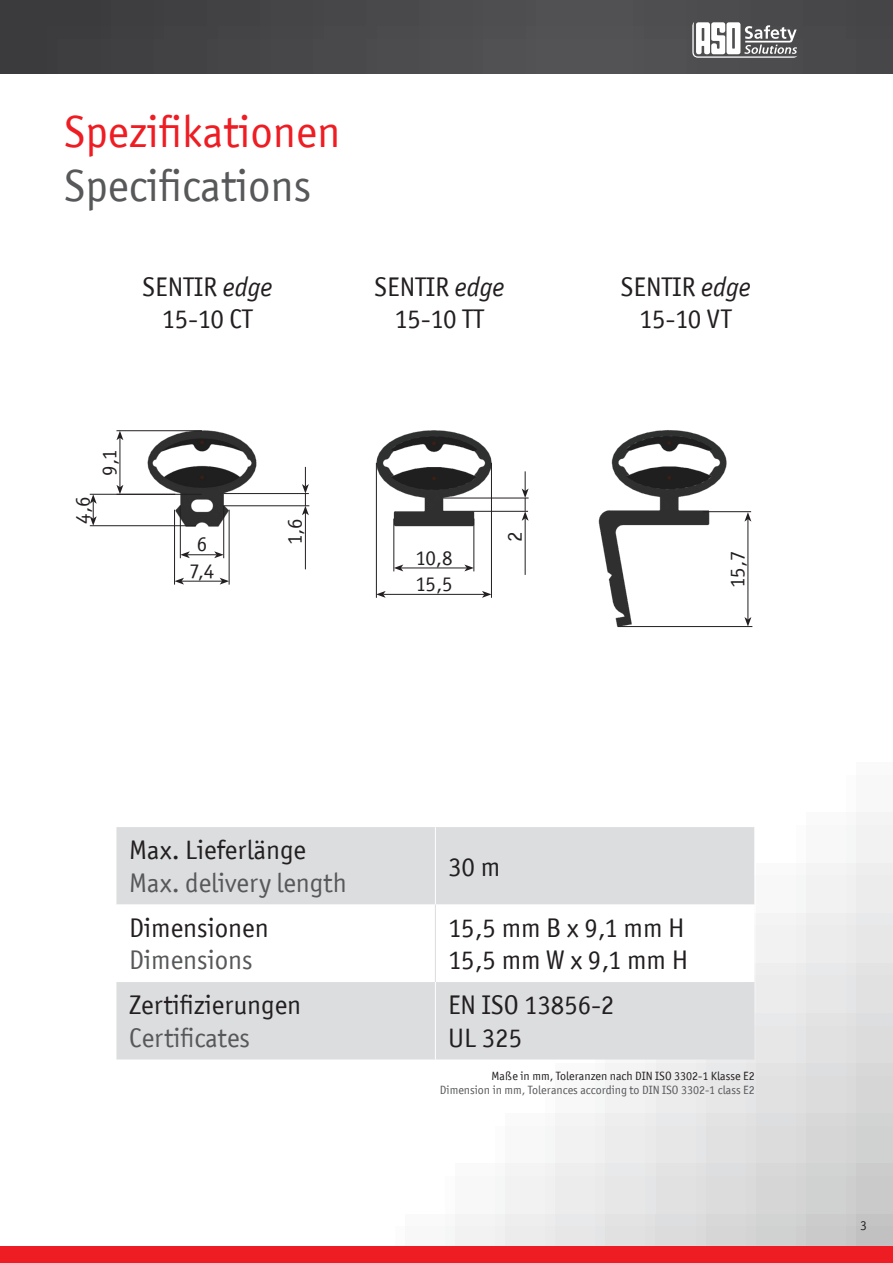
<style>
.page{position:relative;width:893px;height:1263px;background:#fff}
.page>*{position:absolute;margin:0;border:0;box-sizing:border-box;transform-origin:0 0}
.t1{font:45px "Officina San ITC";color:#ee1d23}
.t2{font:45px "Officina San ITC";color:#57585a}
.t3{font:27px "Officina San ITC";color:#231f20}
.t4{font:27px "Officina San ITC";color:#57585a}
.t5{font:21px "Officina San ITC";color:#231f20}
.t6{font:13.5px "Officina San ITC";color:#231f20}
.t7{font:12px "Officina San ITC";color:#57585a}
.t8{font:12px "Officina San ITC";color:#231f20}
.s1{font-style:italic}
</style>
<div class="page">
<div style="left:745px;top:824px;width:50px;height:51px;background:#f3f4f4"></div>
<div style="left:855px;top:1213px;width:38px;height:50px;background:#c2c1c1"></div>
<div style="left:805px;top:1213px;width:50px;height:50px;background:#cacaca"></div>
<div style="left:755px;top:1213px;width:50px;height:50px;background:#d0d1d1"></div>
<div style="left:705px;top:1213px;width:50px;height:50px;background:#d6d6d7"></div>
<div style="left:655px;top:1213px;width:50px;height:50px;background:#dcdcdd"></div>
<div style="left:605px;top:1213px;width:50px;height:50px;background:#e1e1e2"></div>
<div style="left:555px;top:1213px;width:50px;height:50px;background:#e7e7e8"></div>
<div style="left:505px;top:1213px;width:50px;height:50px;background:#ececed"></div>
<div style="left:454px;top:1213px;width:51px;height:50px;background:#f2f2f3"></div>
<div style="left:404px;top:1213px;width:50px;height:50px;background:#f8f8f8"></div>
<div style="left:856px;top:1163px;width:37px;height:50px;background:#cacaca"></div>
<div style="left:805px;top:1163px;width:51px;height:50px;background:#d0d1d1"></div>
<div style="left:755px;top:1163px;width:50px;height:50px;background:#d6d6d7"></div>
<div style="left:705px;top:1163px;width:50px;height:50px;background:#dcdcdd"></div>
<div style="left:655px;top:1163px;width:50px;height:50px;background:#e1e1e2"></div>
<div style="left:605px;top:1163px;width:50px;height:50px;background:#e7e7e8"></div>
<div style="left:555px;top:1163px;width:50px;height:50px;background:#ececed"></div>
<div style="left:505px;top:1163px;width:50px;height:50px;background:#f2f2f3"></div>
<div style="left:455px;top:1163px;width:50px;height:50px;background:#f8f8f8"></div>
<div style="left:856px;top:1113px;width:37px;height:50px;background:#d0d1d1"></div>
<div style="left:805px;top:1113px;width:51px;height:50px;background:#d6d6d7"></div>
<div style="left:755px;top:1113px;width:50px;height:50px;background:#dcdcdd"></div>
<div style="left:705px;top:1113px;width:50px;height:50px;background:#e1e1e2"></div>
<div style="left:655px;top:1113px;width:50px;height:50px;background:#e7e7e8"></div>
<div style="left:605px;top:1113px;width:50px;height:50px;background:#ececed"></div>
<div style="left:555px;top:1113px;width:50px;height:50px;background:#f2f2f3"></div>
<div style="left:505px;top:1113px;width:50px;height:50px;background:#f8f8f8"></div>
<div style="left:856px;top:1063px;width:37px;height:50px;background:#d6d6d7"></div>
<div style="left:805px;top:1063px;width:51px;height:50px;background:#dcdcdd"></div>
<div style="left:755px;top:1063px;width:50px;height:50px;background:#e1e1e2"></div>
<div style="left:705px;top:1063px;width:50px;height:50px;background:#e7e7e8"></div>
<div style="left:655px;top:1063px;width:50px;height:50px;background:#ececed"></div>
<div style="left:605px;top:1063px;width:50px;height:50px;background:#f2f2f3"></div>
<div style="left:555px;top:1063px;width:50px;height:50px;background:#f8f8f8"></div>
<div style="left:856px;top:1012px;width:37px;height:51px;background:#dcdcdd"></div>
<div style="left:805px;top:1012px;width:51px;height:51px;background:#e1e1e2"></div>
<div style="left:755px;top:1012px;width:50px;height:51px;background:#e7e7e8"></div>
<div style="left:705px;top:1012px;width:50px;height:51px;background:#ececed"></div>
<div style="left:655px;top:1012px;width:50px;height:51px;background:#f2f2f3"></div>
<div style="left:605px;top:1012px;width:50px;height:51px;background:linear-gradient(to right,#f9f9f9,#f6f7f7)"></div>
<div style="left:555px;top:1012px;width:50px;height:51px;background:linear-gradient(to right,#fff,#fdfdfd)"></div>
<div style="left:856px;top:962px;width:37px;height:50px;background:#e1e1e2"></div>
<div style="left:805px;top:962px;width:51px;height:50px;background:#e7e7e8"></div>
<div style="left:755px;top:962px;width:50px;height:50px;background:#ececed"></div>
<svg style="left:754px;top:975px;width:1px;height:37px"></svg>
<div style="left:856px;top:912px;width:37px;height:50px;background:#e7e7e8"></div>
<div style="left:805px;top:912px;width:51px;height:50px;background:#ececed"></div>
<div style="left:755px;top:912px;width:50px;height:50px;background:#f2f2f3"></div>
<div style="left:705px;top:912px;width:50px;height:50px;background:#f8f8f8"></div>
<div style="left:856px;top:862px;width:37px;height:50px;background:#ececed"></div>
<div style="left:805px;top:862px;width:51px;height:50px;background:#f2f2f3"></div>
<div style="left:755px;top:862px;width:50px;height:50px;background:#f8f8f8"></div>
<div style="left:705px;top:862px;width:50px;height:50px;background:#f1f2f2"></div>
<div style="left:856px;top:812px;width:37px;height:50px;background:#f2f2f3"></div>
<div style="left:805px;top:812px;width:51px;height:50px;background:#f8f8f8"></div>
<div style="left:755px;top:812px;width:50px;height:50px;background:#fff"></div>
<div style="left:856px;top:762px;width:37px;height:50px;background:#f8f8f8"></div>
<div style="left:0;top:0;width:893px;height:74px;background:linear-gradient(to right,#403f41,#515153)"></div>
<svg style="left:692px;top:22px;width:105px;height:36px"></svg>
<div style="left:0;top:1246px;width:893px;height:17px;background:#ee1d23"></div>
<img style="left:604px;top:430px;width:149px;height:198px">
<img style="left:375px;top:430px;width:229px;height:160px">
<img style="left:89px;top:430px;width:221px;height:155px">
<hr style="left:116px;top:430px;width:86px;height:1px;background:#231f20">
<hr style="left:120px;top:438px;width:1px;height:49px;background:#231f20">
<svg style="left:116px;top:485px;width:7px;height:9px"></svg>
<svg style="left:116px;top:431px;width:7px;height:9px"></svg>
<hr style="left:116px;top:494px;width:86px;height:1px;background:#231f20">
<hr style="left:180px;top:505px;width:1px;height:53px;background:#231f20">
<hr style="left:223px;top:505px;width:1px;height:53px;background:#231f20">
<hr style="left:187px;top:554px;width:30px;height:1px;background:#231f20">
<svg style="left:214px;top:551px;width:10px;height:7px"></svg>
<svg style="left:180px;top:551px;width:10px;height:7px"></svg>
<div style="left:116px;top:827px;width:638px;height:232px;background:#dcdddf"></div>
<svg style="left:116px;top:904px;width:638px;height:78px"></svg>
<hr style="left:435px;top:827px;width:1px;height:77px;background:#fff">
<hr style="left:435px;top:904px;width:1px;height:78px;background:#dcdddf">
<hr style="left:435px;top:982px;width:1px;height:77px;background:#fff">
<hr style="left:174px;top:510px;width:1px;height:75px;background:#231f20">
<hr style="left:229px;top:510px;width:1px;height:75px;background:#231f20">
<hr style="left:182px;top:581px;width:40px;height:1px;background:#231f20">
<svg style="left:220px;top:578px;width:9px;height:7px"></svg>
<svg style="left:175px;top:578px;width:9px;height:7px"></svg>
<hr style="left:90px;top:494px;width:85px;height:1px;background:#231f20">
<svg style="left:90px;top:494px;width:7px;height:31px"></svg>
<hr style="left:90px;top:525px;width:106px;height:1px;background:#231f20">
<hr style="left:223px;top:493px;width:86px;height:1px;background:#231f20">
<hr style="left:305px;top:513px;width:1px;height:56px;background:#231f20">
<hr style="left:224px;top:505px;width:85px;height:1px;background:#231f20">
<svg style="left:302px;top:467px;width:7px;height:48px"></svg>
<hr style="left:443px;top:498px;width:86px;height:1px;background:#231f20">
<hr style="left:525px;top:518px;width:1px;height:57px;background:#231f20">
<hr style="left:443px;top:511px;width:85px;height:1px;background:#231f20">
<svg style="left:522px;top:471px;width:7px;height:50px"></svg>
<hr style="left:393px;top:519px;width:1px;height:52px;background:#231f20">
<hr style="left:473px;top:519px;width:1px;height:52px;background:#231f20">
<hr style="left:401px;top:568px;width:66px;height:1px;background:#231f20">
<svg style="left:464px;top:564px;width:10px;height:7px"></svg>
<svg style="left:394px;top:564px;width:9px;height:7px"></svg>
<hr style="left:376px;top:463px;width:1px;height:135px;background:#231f20">
<hr style="left:491px;top:463px;width:1px;height:135px;background:#231f20">
<hr style="left:383px;top:594px;width:101px;height:1px;background:#231f20">
<svg style="left:482px;top:591px;width:9px;height:7px"></svg>
<svg style="left:376px;top:591px;width:10px;height:7px"></svg>
<hr style="left:703px;top:511px;width:48px;height:1px;background:#231f20">
<hr style="left:747px;top:519px;width:1px;height:100px;background:#231f20">
<svg style="left:744px;top:617px;width:7px;height:9px"></svg>
<svg style="left:744px;top:512px;width:7px;height:10px"></svg>
<hr style="left:617px;top:626px;width:135px;height:1px;background:#231f20">
<p class="t1" style="left:64px;top:106px;width:278px">Spezifikationen</p>
<p class="t2" style="left:64px;top:160px;width:249px">Specifications</p>
<p class="t3" style="left:142px;top:271px;width:132px">SENTIR <span class="s1">edge</span></p>
<p class="t3" style="left:162px;top:304px;width:93px">15-10 CT</p>
<p class="t3" style="left:374px;top:271px;width:132px">SENTIR <span class="s1">edge</span></p>
<p class="t3" style="left:395px;top:304px;width:91px">15-10 TT</p>
<p class="t5" style="left:71px;top:524px;width:29px;rotate:-90deg">4,6</p>
<p class="t5" style="left:97px;top:476px;width:28px;rotate:-90deg">9,1</p>
<p class="t5" style="left:197px;top:532px;width:12px">6</p>
<p class="t5" style="left:190px;top:558px;width:26px">7,4</p>
<p class="t5" style="left:283px;top:545px;width:28px;rotate:-90deg">1,6</p>
<p class="t5" style="left:416px;top:545px;width:38px">10,8</p>
<p class="t5" style="left:415px;top:572px;width:39px">15,5</p>
<p class="t5" style="left:502px;top:542px;width:12px;rotate:-90deg">2</p>
<p class="t3" style="left:620px;top:271px;width:132px">SENTIR <span class="s1">edge</span></p>
<p class="t3" style="left:639px;top:304px;width:94px">15-10 VT</p>
<p class="t5" style="left:725px;top:588px;width:39px;rotate:-90deg">15,7</p>
<p class="t3" style="left:129px;top:835px;width:178px">Max. Lieferlänge</p>
<p class="t4" style="left:129px;top:867px;width:219px">Max. delivery length</p>
<p class="t3" style="left:129px;top:912px;width:141px">Dimensionen</p>
<p class="t4" style="left:129px;top:944px;width:125px">Dimensions</p>
<p class="t3" style="left:129px;top:990px;width:173px">Zertifizierungen</p>
<p class="t4" style="left:129px;top:1022px;width:122px">Certificates</p>
<p class="t3" style="left:448px;top:851px;width:54px">30 m</p>
<p class="t3" style="left:448px;top:912px;width:238px">15,5 mm B x 9,1 mm H</p>
<p class="t3" style="left:448px;top:944px;width:242px">15,5 mm W x 9,1 mm H</p>
<p class="t3" style="left:448px;top:990px;width:168px">EN ISO 13856-2</p>
<p class="t3" style="left:448px;top:1022px;width:76px">UL 325</p>
<p class="t8" style="left:492px;top:1068px;width:265px">Maße in mm, Toleranzen nach DIN ISO 3302-1 Klasse E2</p>
<p class="t7" style="left:440px;top:1083px;width:316px">Dimension in mm, Tolerances according to DIN ISO 3302-1 class E2</p>
<p class="t6" style="left:860px;top:1218px;width:8px">3</p>
</div>
